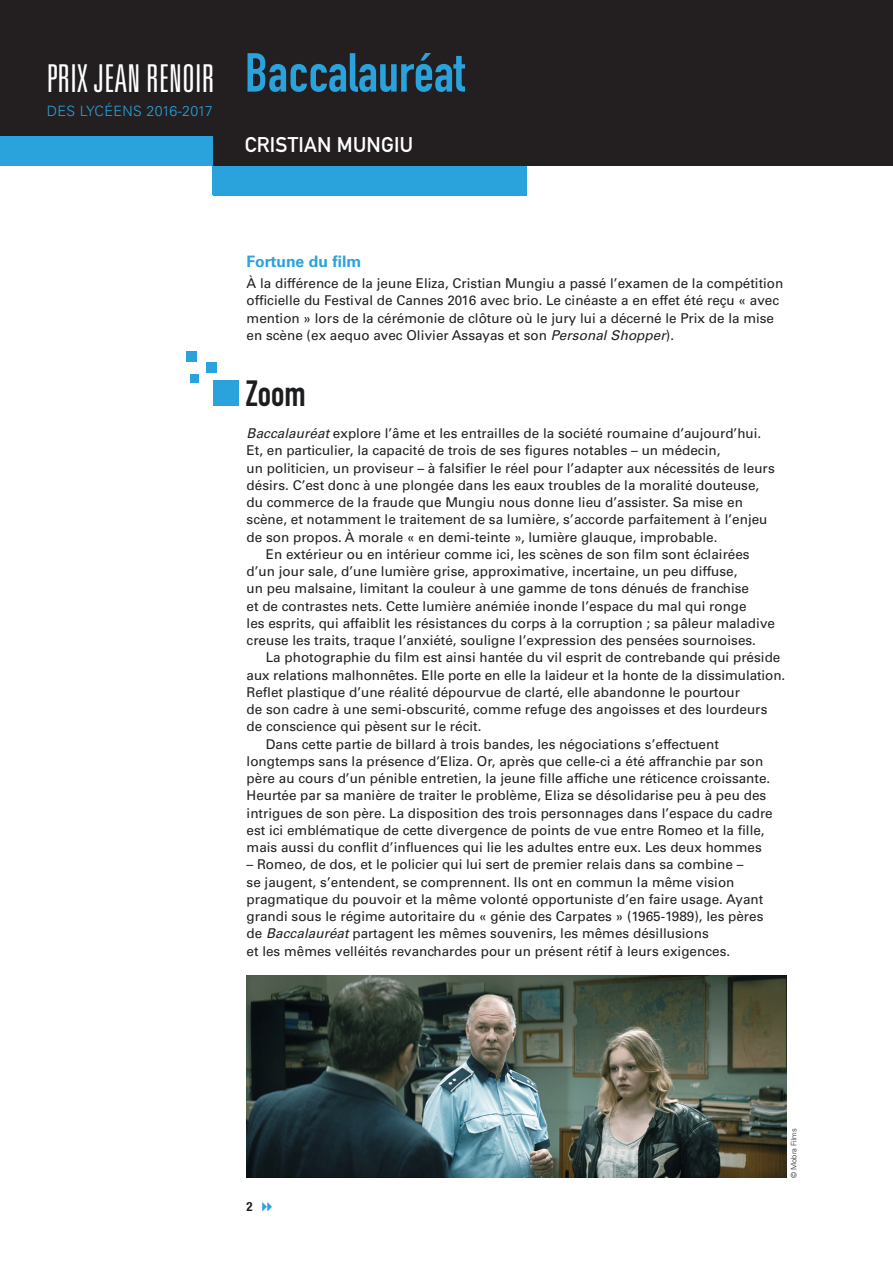
<style>
.page{position:relative;width:893px;height:1263px;background:#fff}
.page>*{position:absolute;margin:0;border:0;box-sizing:border-box;transform-origin:0 0}
.t1{font:54px "DIN Engschrift Std";color:#2aa2db}
.t2{font:300 ultra-condensed 38.4px "Univers LT Std";letter-spacing:.005em;color:#fff}
.t3{font:36px "DIN Engschrift Std";color:#1b1d1f}
.t4{font:21px "DIN Mittelschrift Std";letter-spacing:.01em;color:#fff}
.t5{font:700 15.75px "Univers LT Std";color:#2aa2db}
.t6{font:300 14.25px "Univers LT Std";letter-spacing:.025em;color:#2aa2db}
.t7{font:13.5px/17.2px "Univers LT Std";color:#231f20}
.t8{font:700 condensed 12.75px "Helvetica Neue LT Std";color:#231f20}
.t9{font:300 7.5px "Univers LT Std";color:#231f20}
.s1{font-style:italic}
</style>
<div class="page">
<div style="left:0;top:0;width:893px;height:166px;background:#231f20"></div>
<div style="left:0;top:136px;width:213px;height:30px;background:#2aa2db"></div>
<div style="left:213px;top:166px;width:314px;height:30px;background:#2aa2db"></div>
<div style="left:206px;top:362px;width:11px;height:11px;background:#2aa2db"></div>
<div style="left:186px;top:352px;width:11px;height:10px;background:#2aa2db"></div>
<div style="left:190px;top:374px;width:9px;height:8px;background:#2aa2db"></div>
<div style="left:213px;top:380px;width:26px;height:26px;background:#2aa2db"></div>
<img style="left:247px;top:975px;width:540px;height:203px">
<h2 class="t2" style="left:47px;top:58px;width:169px">PRIX JEAN RENOIR</h2>
<p class="t6" style="left:47px;top:102px;width:168px">DES LYCÉENS 2016-2017</p>
<h1 class="t1" style="left:245px;top:41px;width:221px">Baccalauréat</h1>
<h3 class="t4" style="left:245px;top:132px;width:170px">CRISTIAN MUNGIU</h3>
<p class="t5" style="left:247px;top:252px;width:116px">Fortune du film</p>
<p class="t7" style="left:247px;top:275px;width:538px">À la différence de la jeune Eliza, Cristian Mungiu a passé l’examen de la compétition officielle du Festival de Cannes 2016 avec brio. Le cinéaste a en effet été reçu « avec mention » lors de la cérémonie de clôture où le jury lui a décerné le Prix de la mise en scène (ex aequo avec Olivier Assayas et son <span class="s1">Personal Shopper</span>).</p>
<h3 class="t3" style="left:246px;top:372px;width:61px">Zoom</h3>
<p class="t7" style="left:247px;top:425px;width:516px"><span class="s1">Baccalauréat</span> explore l’âme et les entrailles de la société roumaine d’aujourd’hui.</p>
<p class="t7" style="left:247px;top:442px;width:475px">Et, en particulier, la capacité de trois de ses figures notables – un médecin,</p>
<p class="t7" style="left:247px;top:459px;width:530px">un politicien, un proviseur – à falsifier le réel pour l’adapter aux nécessités de leurs</p>
<p class="t7" style="left:247px;top:476px;width:514px">désirs. C’est donc à une plongée dans les eaux troubles de la moralité douteuse,</p>
<p class="t7" style="left:247px;top:494px;width:498px">du commerce de la fraude que Mungiu nous donne lieu d’assister. Sa mise en</p>
<p class="t7" style="left:247px;top:511px;width:522px">scène, et notamment le traitement de sa lumière, s’accorde parfaitement à l’enjeu</p>
<p class="t7" style="left:247px;top:528px;width:472px">de son propos. À morale « en demi-teinte », lumière glauque, improbable.</p>
<p class="t7" style="left:266px;top:545px;width:485px">En extérieur ou en intérieur comme ici, les scènes de son film sont éclairées</p>
<p class="t7" style="left:247px;top:563px;width:492px">d’un jour sale, d’une lumière grise, approximative, incertaine, un peu diffuse,</p>
<p class="t7" style="left:247px;top:580px;width:504px">un peu malsaine, limitant la couleur à une gamme de tons dénués de franchise</p>
<p class="t7" style="left:247px;top:597px;width:502px">et de contrastes nets. Cette lumière anémiée inonde l’espace du mal qui ronge</p>
<p class="t7" style="left:247px;top:614px;width:530px">les esprits, qui affaiblit les résistances du corps à la corruption ; sa pâleur maladive</p>
<p class="t7" style="left:247px;top:632px;width:511px">creuse les traits, traque l’anxiété, souligne l’expression des pensées sournoises.</p>
<p class="t7" style="left:266px;top:649px;width:516px">La photographie du film est ainsi hantée du vil esprit de contrebande qui préside</p>
<p class="t7" style="left:247px;top:666px;width:540px">aux relations malhonnêtes. Elle porte en elle la laideur et la honte de la dissimulation.</p>
<p class="t7" style="left:247px;top:683px;width:495px">Reflet plastique d’une réalité dépourvue de clarté, elle abandonne le pourtour</p>
<p class="t7" style="left:247px;top:701px;width:522px">de son cadre à une semi-obscurité, comme refuge des angoisses et des lourdeurs</p>
<p class="t7" style="left:247px;top:718px;width:236px">de conscience qui pèsent sur le récit.</p>
<p class="t7" style="left:266px;top:735px;width:455px">Dans cette partie de billard à trois bandes, les négociations s’effectuent</p>
<p class="t7" style="left:247px;top:753px;width:518px">longtemps sans la présence d’Eliza. Or, après que celle-ci a été affranchie par son</p>
<p class="t7" style="left:247px;top:770px;width:525px">père au cours d’un pénible entretien, la jeune fille affiche une réticence croissante.</p>
<p class="t7" style="left:247px;top:787px;width:521px">Heurtée par sa manière de traiter le problème, Eliza se désolidarise peu à peu des</p>
<p class="t7" style="left:247px;top:804px;width:528px">intrigues de son père. La disposition des trois personnages dans l’espace du cadre</p>
<p class="t7" style="left:247px;top:822px;width:520px">est ici emblématique de cette divergence de points de vue entre Romeo et la fille,</p>
<p class="t7" style="left:247px;top:839px;width:517px">mais aussi du conflit d’influences qui lie les adultes entre eux. Les deux hommes</p>
<p class="t7" style="left:247px;top:856px;width:518px">– Romeo, de dos, et le policier qui lui sert de premier relais dans sa combine –<br>se jaugent, s’entendent, se comprennent. Ils ont en commun la même vision pragmatique du pouvoir et la même volonté opportuniste d’en faire usage. Ayant grandi sous le régime autoritaire du « génie des Carpates » (1965-1989), les pères de <span class="s1">Baccalauréat</span> partagent les mêmes souvenirs, les mêmes désillusions<br>et les mêmes velléités revanchardes pour un présent rétif à leurs exigences.</p>
<p class="t8" style="left:247px;top:1199px;width:8px">2</p>
<p class="t9" style="left:789px;top:1178px;width:51px;rotate:-90deg">© Mobra Films</p>
</div>
